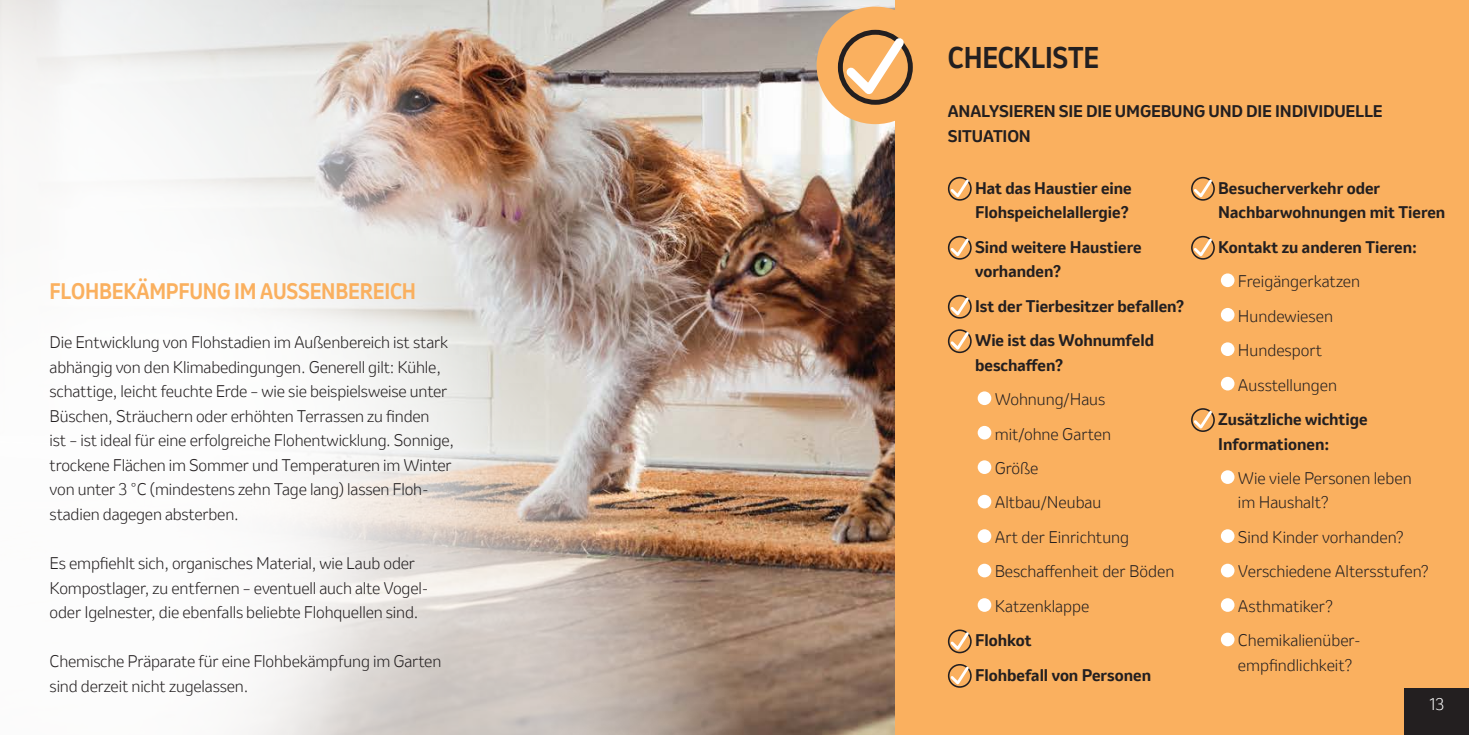
<style>
.page{position:relative;width:1469px;height:735px;background:#fff}
.page>*{position:absolute;margin:0;border:0;box-sizing:border-box;transform-origin:0 0}
.t1{font:700 28px "Invention";letter-spacing:-.01em;color:#231f20;scale:.9 1}
.t2{font:700 21px "Invention";letter-spacing:-.01em;color:#fab05f;scale:.9 1}
.t3{font:300 15.75px/34.5px "Invention";letter-spacing:-.01em;color:#231f20}
.t4{font:700 15.75px/24.5px "Invention";color:#231f20}
.t5{font:300 15.75px "Invention";color:#fff}
</style>
<div class="page">
<img style="left:536px;top:0;width:359px;height:734px">
<div style="left:816px;top:7px;width:118px;height:117px;background:#fab05f;border-radius:50%"></div>
<img style="left:419px;top:0;width:117px;height:125px">
<svg style="left:0;top:0;width:390px;height:125px;fill:#eeefed"></svg>
<img style="left:150px;top:125px;width:674px;height:609px">
<div style="left:895px;top:0;width:573px;height:734px;background:#fab05f"></div>
<div style="left:1404px;top:687px;width:64px;height:47px;background:#231f20"></div>
<div style="left:947px;top:177px;width:24px;height:23px;border:2px solid #231f20;border-radius:50%"></div>
<svg style="left:948px;top:177px;width:23px;height:23px"></svg>
<div style="left:947px;top:236px;width:24px;height:23px;border:2px solid #231f20;border-radius:50%"></div>
<svg style="left:948px;top:236px;width:23px;height:23px"></svg>
<div style="left:947px;top:295px;width:24px;height:23px;border:2px solid #231f20;border-radius:50%"></div>
<svg style="left:948px;top:295px;width:23px;height:23px"></svg>
<div style="left:947px;top:329px;width:24px;height:24px;border:2px solid #231f20;border-radius:50%"></div>
<svg style="left:948px;top:329px;width:23px;height:23px"></svg>
<div style="left:977px;top:391px;width:14px;height:14px;background:#fff;border-radius:50%"></div>
<div style="left:977px;top:425px;width:14px;height:14px;background:#fff;border-radius:50%"></div>
<div style="left:977px;top:460px;width:14px;height:13px;background:#fff;border-radius:50%"></div>
<div style="left:977px;top:494px;width:14px;height:14px;background:#fff;border-radius:50%"></div>
<div style="left:977px;top:529px;width:14px;height:13px;background:#fff;border-radius:50%"></div>
<div style="left:977px;top:563px;width:14px;height:14px;background:#fff;border-radius:50%"></div>
<div style="left:977px;top:598px;width:14px;height:13px;background:#fff;border-radius:50%"></div>
<div style="left:947px;top:629px;width:24px;height:24px;border:2px solid #231f20;border-radius:50%"></div>
<svg style="left:948px;top:629px;width:23px;height:23px"></svg>
<div style="left:947px;top:663px;width:24px;height:24px;border:2px solid #231f20;border-radius:50%"></div>
<svg style="left:948px;top:663px;width:23px;height:24px"></svg>
<svg style="left:1191px;top:177px;width:23px;height:23px"></svg>
<svg style="left:1191px;top:236px;width:23px;height:23px"></svg>
<div style="left:1220px;top:273px;width:14px;height:14px;background:#fff;border-radius:50%"></div>
<div style="left:1220px;top:308px;width:14px;height:13px;background:#fff;border-radius:50%"></div>
<div style="left:1220px;top:342px;width:14px;height:14px;background:#fff;border-radius:50%"></div>
<div style="left:1220px;top:376px;width:14px;height:14px;background:#fff;border-radius:50%"></div>
<svg style="left:1191px;top:408px;width:23px;height:23px"></svg>
<div style="left:1220px;top:470px;width:14px;height:13px;background:#fff;border-radius:50%"></div>
<div style="left:1220px;top:529px;width:14px;height:13px;background:#fff;border-radius:50%"></div>
<div style="left:1220px;top:563px;width:14px;height:14px;background:#fff;border-radius:50%"></div>
<div style="left:1220px;top:598px;width:14px;height:13px;background:#fff;border-radius:50%"></div>
<div style="left:1220px;top:632px;width:14px;height:14px;background:#fff;border-radius:50%"></div>
<svg style="left:838px;top:30px;width:73px;height:152px"></svg>
<h2 class="t2" style="left:50px;top:276px;width:408px">FLOHBEKÄMPFUNG IM AUSSENBEREICH</h2>
<p class="t3" style="left:50px;top:330px;width:406px;line-height:24.5px">Die Entwicklung von Flohstadien im Außenbereich ist stark abhängig von den Klimabedingungen. Generell gilt: Kühle, schattige, leicht feuchte Erde – wie sie beispielsweise unter Büschen, Sträuchern oder erhöhten Terrassen zu finden<br>ist – ist ideal für eine erfolgreiche Flohentwicklung. Sonnige, trockene Flächen im Sommer und Temperaturen im Winter von unter 3 °C (mindestens zehn Tage lang) lassen Floh&shy;stadien dagegen absterben.</p>
<p class="t3" style="left:50px;top:550px;width:380px;line-height:24.5px">Es empfiehlt sich, organisches Material, wie Laub oder<br>Kompostlager, zu entfernen – eventuell auch alte Vogel&shy;oder Igelnester, die ebenfalls beliebte Flohquellen sind.</p>
<p class="t3" style="left:50px;top:648px;width:393px;line-height:24.5px">Chemische Präparate für eine Flohbekämpfung im Garten sind derzeit nicht zugelassen.</p>
<h1 class="t1" style="left:947px;top:37px;width:169px">CHECKLISTE</h1>
<p class="t4" style="left:947px;top:99px;width:436px">ANALYSIEREN SIE DIE UMGEBUNG UND DIE INDIVIDUELLE<br>SITUATION</p>
<p class="t4" style="left:975px;top:175px;width:158px">Hat das Haustier eine<br>Flohspeichelallergie?</p>
<p class="t4" style="left:975px;top:234px;width:168px">Sind weitere Haustiere vorhanden?</p>
<p class="t4" style="left:975px;top:288px;width:211px;line-height:34.5px">Ist der Tierbesitzer befallen?<br>Wie ist das Wohnumfeld</p>
<p class="t4" style="left:975px;top:352px;width:90px">beschaffen?</p>
<p class="t3" style="left:994px;top:381px;width:181px">Wohnung/Haus<br>mit/ohne Garten<br>Größe<br>Altbau/Neubau<br>Art der Einrichtung<br>Beschaffenheit der Böden<br>Katzenklappe</p>
<p class="t4" style="left:975px;top:623px;width:177px;line-height:34.5px">Flohkot<br>Flohbefall von Personen</p>
<p class="t4" style="left:1218px;top:175px;width:228px">Besucherverkehr oder<br>Nachbarwohnungen mit Tieren</p>
<p class="t4" style="left:1218px;top:234px;width:200px">Kontakt zu anderen Tieren:</p>
<p class="t3" style="left:1237px;top:264px;width:124px">Freigängerkatzen<br>Hundewiesen<br>Hundesport<br>Ausstellungen</p>
<p class="t4" style="left:1218px;top:406px;width:151px">Zusätzliche wichtige<br>Informationen:</p>
<p class="t3" style="left:1237px;top:465px;width:175px;line-height:24.5px">Wie viele Personen leben im Haushalt?</p>
<p class="t3" style="left:1237px;top:519px;width:193px">Sind Kinder vorhanden?<br>Verschiedene Altersstufen?<br>Asthmatiker?<br>Chemikalienüber-</p>
<p class="t3" style="left:1237px;top:647px;width:116px">empfindlichkeit?</p>
<p class="t5" style="left:1429px;top:693px;width:16px">13</p>
<p class="t5" style="left:1432px;top:693px;width:13px">11</p>
</div>
